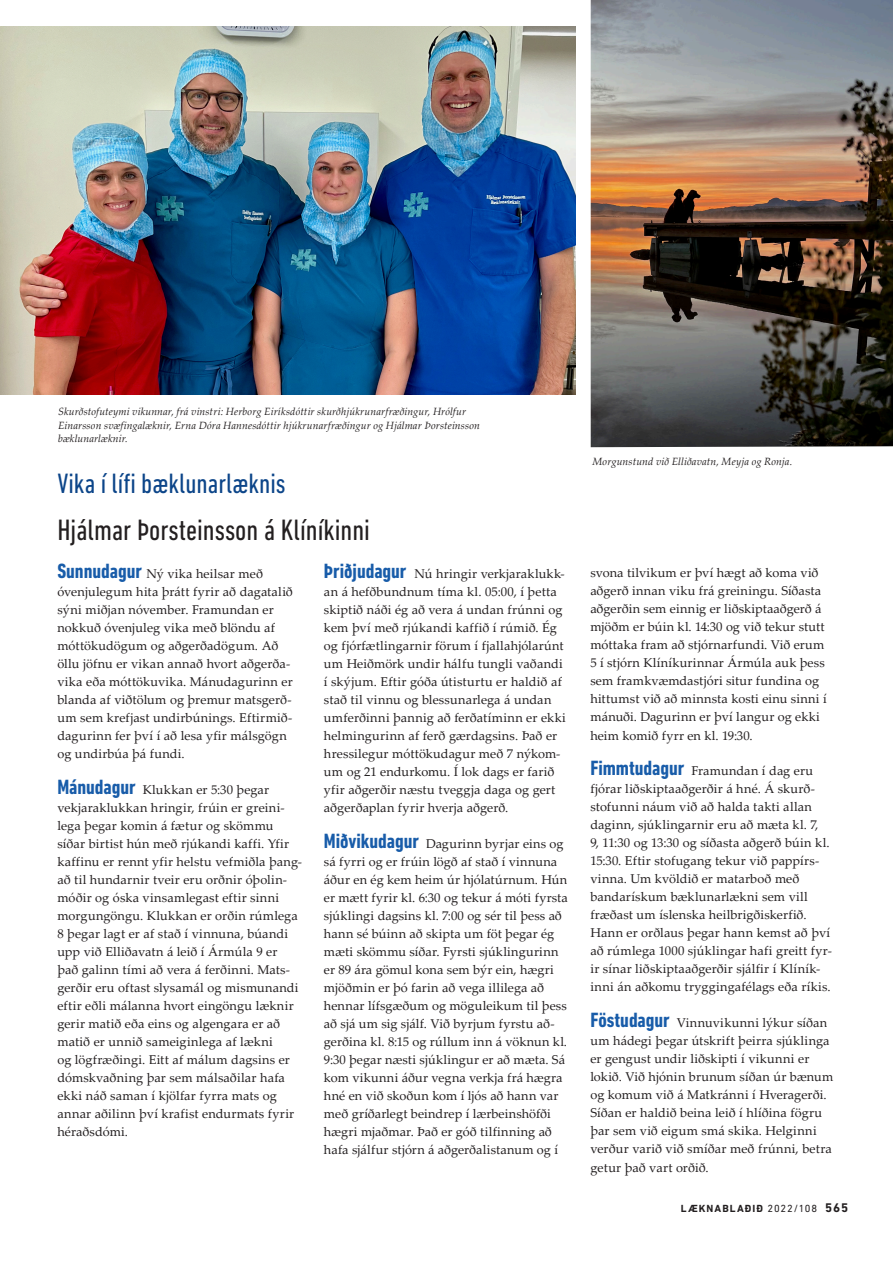
<style>
.page{position:relative;width:893px;height:1263px;background:#fff}
.page>*{position:absolute;margin:0;border:0;box-sizing:border-box;transform-origin:0 0}
.t1{font:condensed 30px "DIN Next LT Pro";color:#231f20}
.t2{font:condensed 28.5px "DIN Next LT Pro";color:#0c4589}
.t3{font:12.75px/18px "Palatino Linotype";letter-spacing:.01em;color:#231f20}
.t4{font:italic 10.5px/13.5px "Palatino Linotype";letter-spacing:.01em;color:#231f20}
.t5{font:700 10.5px "DIN Next LT Pro";letter-spacing:.105em;color:#231f20}
.s1{font-family:"DIN Next LT Pro";font-weight:700;font-stretch:condensed;font-size:21px;color:#185ca9}
.s2{font-weight:400}
.s3{font-size:12.75px}
</style>
<div class="page">
<img style="left:0;top:27px;width:575px;height:368px">
<img style="left:591px;top:0;width:302px;height:447px">
<p class="t4" style="left:58px;top:404px;width:423px">Skurðstofuteymi vikunnar, frá vinstri: Herborg Eiríksdóttir skurðhjúkrunarfræðingur, Hrólfur<br>Einarsson svæfingalæknir, Erna Dóra Hannesdóttir hjúkrunarfræðingur og Hjálmar Þorsteinsson bæklunarlæknir.</p>
<h2 class="t2" style="left:57px;top:467px;width:230px">Vika í lífi bæklunarlæknis</h2>
<h1 class="t1" style="left:57px;top:513px;width:314px">Hjálmar Þorsteinsson á Klíníkinni</h1>
<p class="t3" style="left:57px;top:564px;width:237px"><span class="s1">Sunnudagur</span> Ný vika heilsar með óvenjulegum hita þrátt fyrir að dagatalið sýni miðjan nóvember. Framundan er nokkuð óvenjuleg vika með blöndu af móttökudögum og aðgerðadögum. Að öllu jöfnu er vikan annað hvort aðgerða&shy;vika eða móttökuvika. Mánudagurinn er blanda af viðtölum og þremur matsgerð&shy;um sem krefjast undirbúnings. Eftirmið&shy;dagurinn fer því í að lesa yfir málsgögn og undirbúa þá fundi.</p>
<p class="t3" style="left:57px;top:780px;width:246px"><span class="s1">Mánudagur</span> Klukkan er 5:30 þegar vekjaraklukkan hringir, frúin er greini&shy;lega þegar komin á fætur og skömmu síðar birtist hún með rjúkandi kaffi. Yfir kaffinu er rennt yfir helstu vefmiðla þang&shy;að til hundarnir tveir eru orðnir óþolin&shy;móðir og óska vinsamlegast eftir sinni morgungöngu. Klukkan er orðin rúmlega 8 þegar lagt er af stað í vinnuna, búandi upp við Elliðavatn á leið í Ármúla 9 er<br>það galinn tími að vera á ferðinni. Mats&shy;gerðir eru oftast slysamál og mismunandi eftir eðli málanna hvort eingöngu læknir gerir matið eða eins og algengara er að matið er unnið sameiginlega af lækni<br>og lögfræðingi. Eitt af málum dagsins er dómskvaðning þar sem málsaðilar hafa ekki náð saman í kjölfar fyrra mats og annar aðilinn því krafist endurmats fyrir héraðsdómi.</p>
<p class="t3" style="left:324px;top:564px;width:243px"><span class="s1">Þriðjudagur</span> Nú hringir verkjaraklukk&shy;an á hefðbundnum tíma kl. 05:00, í þetta skiptið náði ég að vera á undan frúnni og kem því með rjúkandi kaffið í rúmið. Ég og fjórfætlingarnir förum í fjallahjólarúnt um Heiðmörk undir hálfu tungli vaðandi í skýjum. Eftir góða útisturtu er haldið af stað til vinnu og blessunarlega á undan umferðinni þannig að ferðatíminn er ekki helmingurinn af ferð gærdagsins. Það er hressilegur móttökudagur með 7 nýkom&shy;um og 21 endurkomu. Í lok dags er farið yfir aðgerðir næstu tveggja daga og gert aðgerðaplan fyrir hverja aðgerð.</p>
<p class="t3" style="left:324px;top:834px;width:245px"><span class="s1">Miðvikudagur</span> Dagurinn byrjar eins og sá fyrri og er frúin lögð af stað í vinnuna áður en ég kem heim úr hjólatúrnum. Hún er mætt fyrir kl. 6:30 og tekur á móti fyrsta sjúklingi dagsins kl. 7:00 og sér til þess að hann sé búinn að skipta um föt þegar ég mæti skömmu síðar. Fyrsti sjúklingurinn er 89 ára gömul kona sem býr ein, hægri mjöðmin er þó farin að vega illilega að hennar lífsgæðum og möguleikum til þess að sjá um sig sjálf. Við byrjum fyrstu að&shy;gerðina kl. 8:15 og rúllum inn á vöknun kl.<br>9:30 þegar næsti sjúklingur er að mæta. Sá kom vikunni áður vegna verkja frá hægra hné en við skoðun kom í ljós að hann var með gríðarlegt beindrep í lærbeinshöfði hægri mjaðmar. Það er góð tilfinning að hafa sjálfur stjórn á aðgerðalistanum og í</p>
<p class="t4" style="left:592px;top:454px;width:201px">Morgunstund við Elliðavatn, Meyja og Ronja.</p>
<p class="t3" style="left:590px;top:564px;width:238px">svona tilvikum er því hægt að koma við aðgerð innan viku frá greiningu. Síðasta aðgerðin sem einnig er liðskiptaaðgerð á mjöðm er búin kl. 14:30 og við tekur stutt móttaka fram að stjórnarfundi. Við erum 5 í stjórn Klíníkurinnar Ármúla auk þess sem framkvæmdastjóri situr fundina og hittumst við að minnsta kosti einu sinni í mánuði. Dagurinn er því langur og ekki heim komið fyrr en kl. 19:30.</p>
<p class="t3" style="left:590px;top:761px;width:243px"><span class="s1">Fimmtudagur</span> Framundan í dag eru fjórar liðskiptaaðgerðir á hné. Á skurð&shy;stofunni náum við að halda takti allan daginn, sjúklingarnir eru að mæta kl. 7,<br>9, 11:30 og 13:30 og síðasta aðgerð búin kl.<br>15:30. Eftir stofugang tekur við pappírs&shy;vinna. Um kvöldið er matarboð með bandarískum bæklunarlækni sem vill fræðast um íslenska heilbrigðiskerfið.<br>Hann er orðlaus þegar hann kemst að því að rúmlega 1000 sjúklingar hafi greitt fyr&shy;ir sínar liðskiptaaðgerðir sjálfir í Klíník&shy;inni án aðkomu tryggingafélags eða ríkis.</p>
<p class="t3" style="left:590px;top:1013px;width:245px"><span class="s1">Föstudagur</span> Vinnuvikunni lýkur síðan um hádegi þegar útskrift þeirra sjúklinga er gengust undir liðskipti í vikunni er lokið. Við hjónin brunum síðan úr bænum og komum við á Matkránni í Hveragerði.<br>Síðan er haldið beina leið í hlíðina fögru þar sem við eigum smá skika. Helginni verður varið við smíðar með frúnni, betra getur það vart orðið.</p>
<p class="t5" style="left:681px;top:1202px;width:169px">LÆKNABLAÐIÐ <span class="s2">2022/108</span> <span class="s3">565</span></p>
</div>
